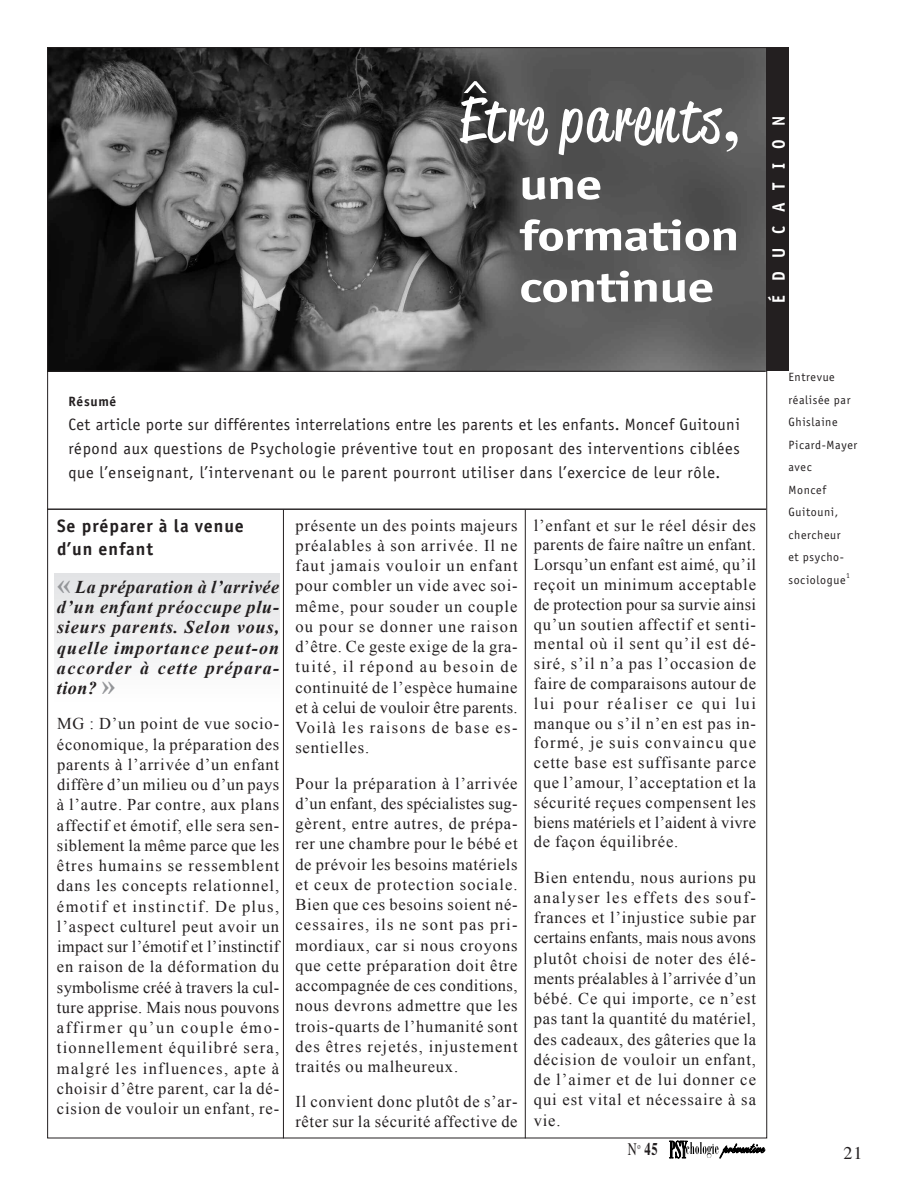
<style>
.page{position:relative;width:918px;height:1188px;background:#fff}
.page>*{position:absolute;margin:0;border:0;box-sizing:border-box;transform-origin:0 0}
.t1{font:700 42.75px/51.3px "Officina Sans";letter-spacing:-.025em;color:#fff;scale:1.28 1}
.t2{font:700 34.05px "Times New Roman";color:#fff;scale:1.55 1}
.t3{font:italic 700 18px/20.2px "Times New Roman";letter-spacing:.065em;color:#231f20;text-align:justify}
.t4{font:700 18px/22.5px "Officina Sans";letter-spacing:.05em;color:#231f20}
.t5{font:700 18px "Officina Sans";letter-spacing:.85em;color:#fff;scale:.9 1}
.t6{font:18px "Times";color:#231f20}
.t7{font:700 17.7px "Times";color:#231f20;scale:.71 1}
.t8{font:16.5px/20.2px "Times New Roman";letter-spacing:.05em;color:#231f20;text-align:justify}
.t9{font:16.5px/24px "Officina Sans";letter-spacing:.05em;color:#231f20;text-align:justify}
.t10{font:700 13.5px "Officina Sans";letter-spacing:.05em;color:#231f20}
.t11{font:12px/22.5px "Officina Sans";letter-spacing:.05em;color:#231f20}
.t12{font:7.5px "Officina Sans";color:#231f20}
.s1{font-style:normal;font-size:27px;color:#939598}
.s2{font-weight:400}
</style>
<div class="page">
<img style="left:49px;top:49px;width:716px;height:322px">
<svg style="left:669px;top:1141px;width:96px;height:17px"></svg>
<hr style="left:47px;top:371px;width:718px;height:1px;background:#231f20">
<hr style="left:525px;top:510px;width:1px;height:628px;background:#231f20">
<hr style="left:283px;top:510px;width:1px;height:628px;background:#231f20">
<hr style="left:47px;top:509px;width:719px;height:1px;background:#231f20">
<div style="left:766px;top:47px;width:23px;height:324px;background:#231f20"></div>
<div style="left:54px;top:574px;width:225px;height:129px;background:linear-gradient(to right,#f0f1f2,#f0f1f2)"></div>
<svg style="left:459px;top:96px;width:279px;height:59px"></svg>
<h2 class="t2" style="left:460px;top:74px;width:21px">^</h2>
<h1 class="t1" style="left:519px;top:162px;width:174px">une formation continue</h1>
<p class="t5" style="left:772px;top:303px;width:210px;rotate:-90deg">ÉDUCATION</p>
<p class="t10" style="left:68px;top:396px;width:49px">Résumé</p>
<p class="t9" style="left:68px;top:414px;width:673px">Cet article porte sur différentes interrelations entre les parents et les enfants. Moncef Guitouni répond aux questions de Psychologie préventive tout en proposant des interventions ciblées que l’enseignant, l’intervenant ou le parent pourront utiliser dans l’exercice de leur rôle.</p>
<p class="t4" style="left:57px;top:516px;width:188px">Se préparer à la venue d’un enfant</p>
<p class="t3" style="left:57px;top:577px;width:224px"><span class="s1">«</span> La préparation à l’arrivée d’un enfant préoccupe plu&shy;sieurs parents. Selon vous, quelle importance peut-on accorder à cette prépara&shy;tion? <span class="s1">»</span></p>
<p class="t8" style="left:57px;top:714px;width:224px">MG : D’un point de vue socio&shy;économique, la préparation des parents à l’arrivée d’un enfant diffère d’un milieu ou d’un pays à l’autre. Par contre, aux plans affectif et émotif, elle sera sen&shy;siblement la même parce que les êtres humains se ressemblent dans les concepts relationnel, émotif et instinctif. De plus, l’aspect culturel peut avoir un impact sur l’émotif et l’instinctif en raison de la déformation du symbolisme créé à travers la cul&shy;ture apprise. Mais nous pouvons affirmer qu’un couple émo&shy;tionnellement équilibré sera, malgré les influences, apte à choisir d’être parent, car la dé&shy;cision de vouloir un enfant, re-</p>
<p class="t8" style="left:295px;top:515px;width:224px">présente un des points majeurs préalables à son arrivée. Il ne faut jamais vouloir un enfant pour combler un vide avec soi&shy;même, pour souder un couple ou pour se donner une raison d’être. Ce geste exige de la gra&shy;tuité, il répond au besoin de continuité de l’espèce humaine et à celui de vouloir être parents.<br>Voilà les raisons de base es&shy;sentielles.</p>
<p class="t8" style="left:295px;top:773px;width:224px">Pour la préparation à l’arrivée d’un enfant, des spécialistes sug&shy;gèrent, entre autres, de prépa&shy;rer une chambre pour le bébé et de prévoir les besoins matériels et ceux de protection sociale.<br>Bien que ces besoins soient né&shy;cessaires, ils ne sont pas pri&shy;mordiaux, car si nous croyons que cette préparation doit être accompagnée de ces conditions, nous devrons admettre que les trois-quarts de l’humanité sont des êtres rejetés, injustement traités ou malheureux.</p>
<p class="t8" style="left:295px;top:1091px;width:224px;line-height:19.8px">Il convient donc plutôt de s’ar&shy;rêter sur la sécurité affective de</p>
<p class="t8" style="left:534px;top:515px;width:224px;line-height:19.8px">l’enfant et sur le réel désir des parents de faire naître un enfant.<br>Lorsqu’un enfant est aimé, qu’il reçoit un minimum acceptable de protection pour sa survie ainsi qu’un soutien affectif et senti&shy;mental où il sent qu’il est dé&shy;siré, s’il n’a pas l’occasion de faire de comparaisons autour de lui pour réaliser ce qui lui manque ou s’il n’en est pas in&shy;formé, je suis convaincu que cette base est suffisante parce que l’amour, l’acceptation et la sécurité reçues compensent les biens matériels et l’aident à vivre de façon équilibrée.</p>
<p class="t8" style="left:534px;top:867px;width:224px">Bien entendu, nous aurions pu analyser les effets des souf&shy;frances et l’injustice subie par certains enfants, mais nous avons plutôt choisi de noter des élé&shy;ments préalables à l’arrivée d’un bébé. Ce qui importe, ce n’est pas tant la quantité du matériel, des cadeaux, des gâteries que la décision de vouloir un enfant, de l’aimer et de lui donner ce qui est vital et nécessaire à sa vie.</p>
<p class="t11" style="left:788px;top:367px;width:70px">Entrevue réalisée par<br>Ghislaine<br>Picard-Mayer avec<br>Moncef<br>Guitouni, chercheur<br>et psycho&shy;sociologue</p>
<p class="t12" style="left:846px;top:573px;width:5px">1</p>
<p class="t7" style="left:628px;top:1143px;width:43px"><span class="s2">N</span><sup>o</sup> 45</p>
<p class="t6" style="left:844px;top:1146px;width:20px">21</p>
</div>
